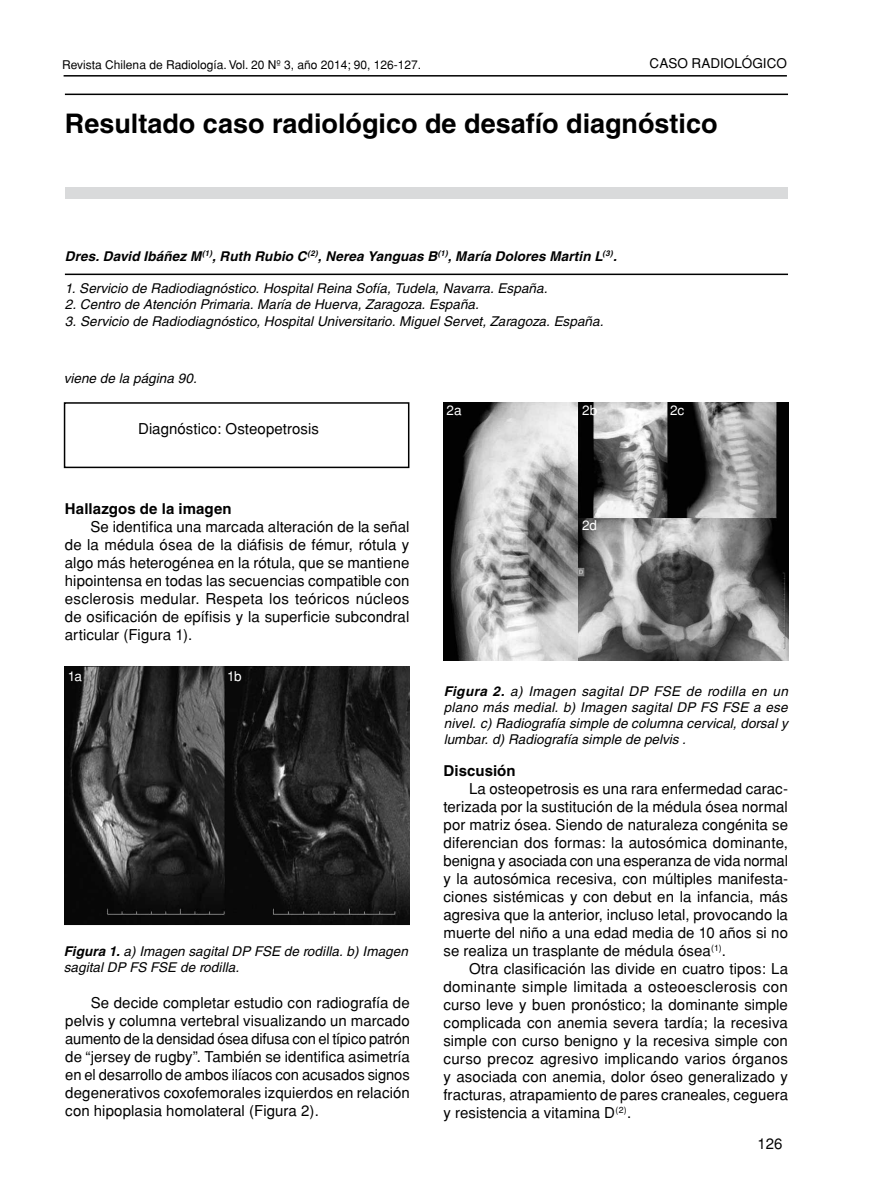
<style>
.page{position:relative;width:872px;height:1191px;background:#fff}
.page>*{position:absolute;margin:0;border:0;box-sizing:border-box;transform-origin:0 0}
.t1{font:700 27px "Helvetica";color:#000}
.t2{font:15px/18px "Helvetica";letter-spacing:.005em;color:#000;text-align:justify}
.t3{font:700 15px "Helvetica";letter-spacing:.005em;color:#000}
.t4{font:italic 13.5px/16.2px "Helvetica";letter-spacing:.005em;color:#000}
.t5{font:italic 700 13.5px "Helvetica";letter-spacing:.01em;color:#000}
.t6{font:13.5px "Helvetica";color:#000}
.t7{font:13.5px "Helvetica";letter-spacing:-.005em;color:#fff}
.t8{font:12px "Helvetica";color:#000}
.s1{font-weight:700}
</style>
<div class="page">
<hr style="left:64px;top:75px;width:723px;height:2px;background:#000">
<hr style="left:65px;top:94px;width:723px;height:1px;background:#000">
<div style="left:65px;top:188px;width:722px;height:11px;background:#d9dadb"></div>
<hr style="left:65px;top:273px;width:723px;height:2px;background:#000">
<div style="left:64px;top:402px;width:345px;height:66px;border:2px solid #000"></div>
<img style="left:65px;top:667px;width:344px;height:258px">
<img style="left:443px;top:402px;width:345px;height:258px">
<p class="t8" style="left:62px;top:58px;width:360px">Revista Chilena de Radiología. Vol. 20 Nº 3, año 2014; 90, 126-127.</p>
<p class="t6" style="left:649px;top:56px;width:139px">CASO RADIOLÓGICO</p>
<h1 class="t1" style="left:65px;top:107px;width:654px">Resultado caso radiológico de desafío diagnóstico</h1>
<p class="t5" style="left:65px;top:248px;width:553px">Dres. David Ibáñez M<sup>(1)</sup>, Ruth Rubio C<sup>(2)</sup>, Nerea Yanguas B<sup>(1)</sup>, María Dolores Martin L<sup>(3)</sup>.</p>
<p class="t4" style="left:65px;top:280px;width:484px">1. Servicio de Radiodiagnóstico. Hospital Reina Sofía, Tudela, Navarra. España.</p>
<p class="t4" style="left:65px;top:296px;width:415px">2. Centro de Atención Primaria. María de Huerva, Zaragoza. España.</p>
<p class="t4" style="left:65px;top:313px;width:540px">3. Servicio de Radiodiagnóstico, Hospital Universitario. Miguel Servet, Zaragoza. España.</p>
<p class="t4" style="left:64px;top:370px;width:135px">viene de la página 90.</p>
<p class="t2" style="left:138px;top:419px;width:182px">Diagnóstico: Osteopetrosis</p>
<p class="t3" style="left:65px;top:499px;width:168px">Hallazgos de la imagen</p>
<p class="t2" style="left:65px;top:517px;width:346px;text-indent:26px">Se identifica una marcada alteración de la señal de la médula ósea de la diáfisis de fémur, rótula y algo más heterogénea en la rótula, que se mantiene hipointensa en todas las secuencias compatible con esclerosis medular. Respeta los teóricos núcleos de osificación de epífisis y la superficie subcondral articular (Figura 1).</p>
<p class="t7" style="left:68px;top:668px;width:16px">1a</p>
<p class="t7" style="left:227px;top:668px;width:16px">1b</p>
<p class="t4" style="left:64px;top:943px;width:345px"><span class="s1">Figura 1.</span> a) Imagen sagital DP FSE de rodilla. b) Imagen sagital DP FS FSE de rodilla.</p>
<p class="t2" style="left:65px;top:994px;width:346px;text-indent:26px">Se decide completar estudio con radiografía de pelvis y columna vertebral visualizando un marcado aumento de la densidad ósea difusa con el típico patrón de “jersey de rugby”. También se identifica asimetría en el desarrollo de ambos ilíacos con acusados signos degenerativos coxofemorales izquierdos en relación con hipoplasia homolateral (Figura 2).</p>
<p class="t7" style="left:446px;top:402px;width:17px">2a</p>
<p class="t7" style="left:582px;top:402px;width:17px">2b</p>
<p class="t7" style="left:582px;top:517px;width:16px">2d</p>
<p class="t7" style="left:670px;top:402px;width:16px">2c</p>
<p class="t4" style="left:443px;top:683px;width:346px;text-align:justify"><span class="s1">Figura 2.</span> a) Imagen sagital DP FSE de rodilla en un plano más medial. b) Imagen sagital DP FS FSE a ese nivel. c) Radiografía simple de columna cervical, dorsal y lumbar. d) Radiografía simple de pelvis .</p>
<p class="t3" style="left:443px;top:761px;width:74px">Discusión</p>
<p class="t2" style="left:443px;top:779px;width:346px;text-indent:26px">La osteopetrosis es una rara enfermedad carac&shy;terizada por la sustitución de la médula ósea normal por matriz ósea. Siendo de naturaleza congénita se diferencian dos formas: la autosómica dominante, benigna y asociada con una esperanza de vida normal y la autosómica recesiva, con múltiples manifesta&shy;ciones sistémicas y con debut en la infancia, más agresiva que la anterior, incluso letal, provocando la muerte del niño a una edad media de 10 años si no se realiza un trasplante de médula ósea<sup>(1)</sup>.</p>
<p class="t2" style="left:443px;top:959px;width:346px;text-indent:26px">Otra clasificación las divide en cuatro tipos: La dominante simple limitada a osteoesclerosis con curso leve y buen pronóstico; la dominante simple complicada con anemia severa tardía; la recesiva simple con curso benigno y la recesiva simple con curso precoz agresivo implicando varios órganos y asociada con anemia, dolor óseo generalizado y fracturas, atrapamiento de pares craneales, ceguera y resistencia a vitamina D<sup>(2)</sup>.</p>
<p class="t2" style="left:757px;top:1134px;width:27px">126</p>
</div>
